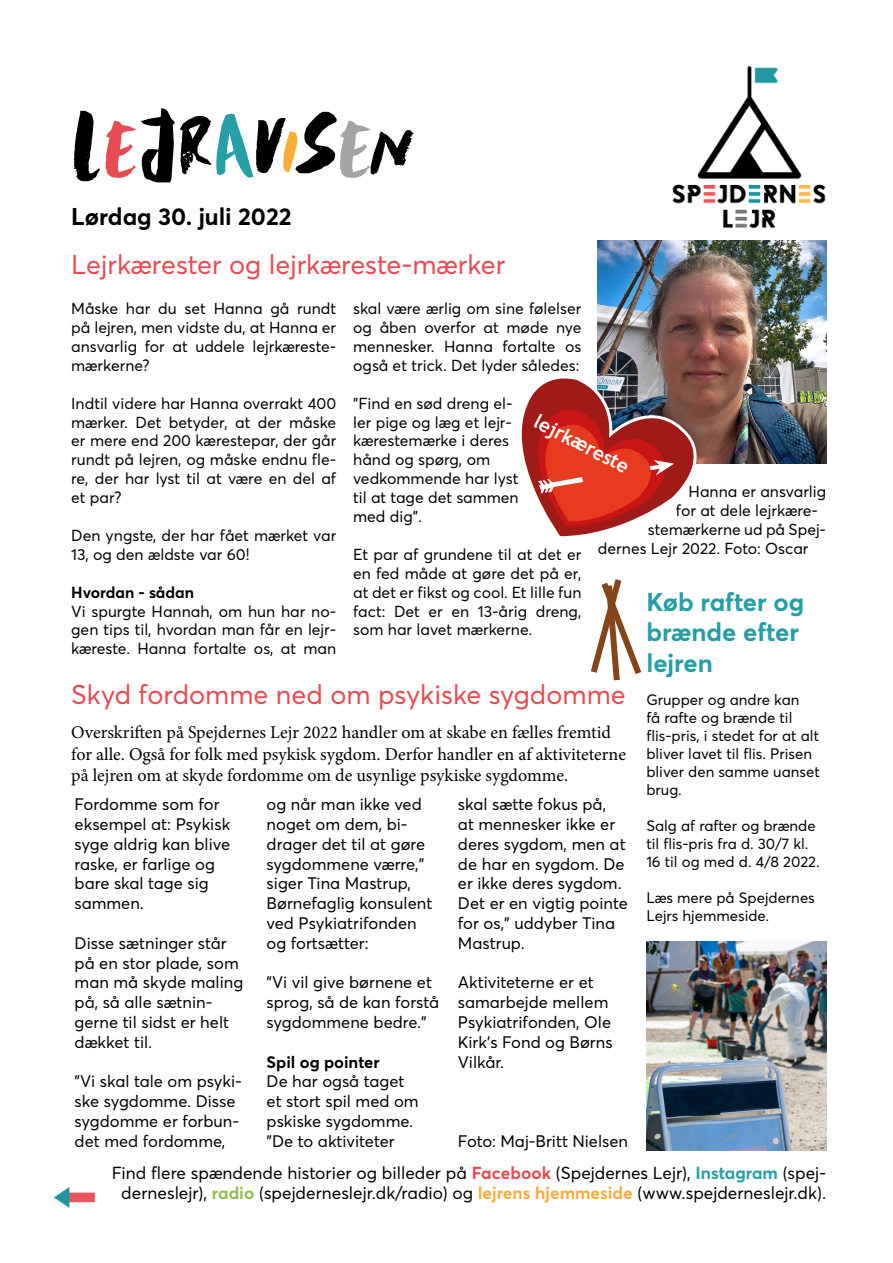
<style>
.page{position:relative;width:893px;height:1263px;background:#fff}
.page>*{position:absolute;margin:0;border:0;box-sizing:border-box;transform-origin:0 0}
.t1{font:85.5px "Scrawny Cat";letter-spacing:-.03em;color:#000}
.t2{font:27px "Averta";color:#e94b53}
.t3{font:700 25.5px/30.6px "Averta";color:#239fa5}
.t4{font:700 24px "Averta";color:#000}
.t5{font:700 20.1px "Trebuchet MS";color:#fff;scale:.94 1}
.t6{font:18px/21.6px "Minion Pro";color:#000}
.t7{font:17.25px/20.7px "Averta";color:#000;text-align:center}
.t8{font:16.5px/19.8px "Averta";color:#000}
.t9{font:700 16.5px "Averta";color:#000}
.t10{font:15.75px/18.9px "Averta";color:#000;text-align:justify}
.t11{font:700 15.75px "Averta";color:#000}
.t12{font:15px/18px "Averta";color:#000}
.s1{color:#e94b53}
.s2{color:#279fa6}
.s3{color:#f9af37}
.s4{color:#a5a4a4}
.s5{font-weight:700;color:#e94b53}
.s6{font-weight:700;color:#279fa6}
.s7{font-weight:700;color:#92bd53}
.s8{font-weight:700;color:#f8ac3f}
</style>
<div class="page">
<img style="left:672px;top:65px;width:154px;height:164px">
<img style="left:54px;top:1187px;width:41px;height:21px">
<img style="left:598px;top:240px;width:228px;height:223px">
<svg style="left:521px;top:370px;width:190px;height:167px"></svg>
<img style="left:646px;top:942px;width:180px;height:208px">
<svg style="left:590px;top:579px;width:52px;height:102px"></svg>
<h1 class="t1" style="left:71px;top:93px;width:346px">L<span class="s1">e</span>jr<span class="s2">a</span>v<span class="s3">i</span>s<span class="s4">e</span>n</h1>
<h3 class="t4" style="left:71px;top:201px;width:222px">Lørdag 30. juli 2022</h3>
<h2 class="t2" style="left:71px;top:247px;width:436px">Lejrkærester og lejrkæreste-mærker</h2>
<p class="t10" style="left:71px;top:299px;width:267px">Måske har du set Hanna gå rundt på lejren, men vidste du, at Hanna er ansvarlig for at uddele lejrkæreste&shy;mærkerne?</p>
<p class="t10" style="left:71px;top:393px;width:267px">Indtil videre har Hanna overrakt 400 mærker. Det betyder, at der måske er mere end 200 kærestepar, der går rundt på lejren, og måske endnu fle&shy;re, der har lyst til at være en del af et par?</p>
<p class="t10" style="left:71px;top:526px;width:267px">Den yngste, der har fået mærket var<br>13, og den ældste var 60!</p>
<p class="t11" style="left:71px;top:582px;width:124px">Hvordan - sådan</p>
<p class="t10" style="left:71px;top:601px;width:267px">Vi spurgte Hannah, om hun har no&shy;gen tips til, hvordan man får en lejr&shy;kæreste. Hanna fortalte os, at man</p>
<p class="t10" style="left:353px;top:299px;width:230px">skal være ærlig om sine følelser og åben overfor at møde nye mennesker. Hanna fortalte os også et trick. Det lyder således:</p>
<p class="t10" style="left:353px;top:393px;width:167px;text-align:left">”Find en sød dreng el&shy;ler pige og læg et lejr&shy;kærestemærke i deres hånd og spørg, om vedkommende har lyst til at tage det sammen med dig”.</p>
<p class="t10" style="left:353px;top:545px;width:230px">Et par af grundene til at det er en fed måde at gøre det på er, at det er fikst og cool. Et lille fun fact: Det er en 13-årig dreng, som har lavet mærkerne.</p>
<p class="t5" style="left:541px;top:409px;width:112px;rotate:27deg">lejrkæreste</p>
<p class="t10" style="left:689px;top:482px;width:139px">Hanna er ansvarlig</p>
<p class="t10" style="left:676px;top:501px;width:144px">for at dele lejrkære-</p>
<p class="t10" style="left:648px;top:520px;width:180px">stemærkerne ud på Spej-</p>
<p class="t10" style="left:598px;top:538px;width:212px">dernes Lejr 2022. Foto: Oscar</p>
<h3 class="t3" style="left:646px;top:586px;width:159px">Køb rafter og brænde efter lejren</h3>
<p class="t12" style="left:646px;top:690px;width:175px">Grupper og andre kan<br>få rafte og brænde til flis-pris, i stedet for at alt bliver lavet til flis. Prisen bliver den samme uanset brug.</p>
<p class="t12" style="left:646px;top:816px;width:175px">Salg af rafter og brænde til flis-pris fra d. 30/7 kl.<br>16 til og med d. 4/8 2022.</p>
<p class="t12" style="left:646px;top:888px;width:170px">Læs mere på Spejdernes<br>Lejrs hjemmeside.</p>
<h2 class="t2" style="left:71px;top:677px;width:556px">Skyd fordomme ned om psykiske sygdomme</h2>
<p class="t6" style="left:71px;top:722px;width:556px">Overskriften på Spejdernes Lejr 2022 handler om at skabe en fælles fremtid for alle. Også for folk med psykisk sygdom. Derfor handler en af aktiviteterne på lejren om at skyde fordomme om de usynlige psykiske sygdomme.</p>
<p class="t8" style="left:75px;top:794px;width:157px">Fordomme som for eksempel at: Psykisk syge aldrig kan blive raske, er farlige og bare skal tage sig sammen.</p>
<p class="t8" style="left:75px;top:933px;width:170px">Disse sætninger står på en stor plade, som man må skyde maling på, så alle sætnin&shy;gerne til sidst er helt dækket til.</p>
<p class="t8" style="left:75px;top:1071px;width:169px">”Vi skal tale om psyki&shy;ske sygdomme. Disse sygdomme er forbun&shy;det med fordomme,</p>
<p class="t8" style="left:458px;top:794px;width:171px">skal sætte fokus på,<br>at mennesker ikke er deres sygdom, men at de har en sygdom. De er ikke deres sygdom.<br>Det er en vigtig pointe for os,” uddyber Tina<br>Mastrup.</p>
<p class="t8" style="left:458px;top:972px;width:156px">Aktiviteterne er et samarbejde mellem<br>Psykiatrifonden, Ole<br>Kirk’s Fond og Børns<br>Vilkår.</p>
<p class="t8" style="left:267px;top:794px;width:167px">og når man ikke ved noget om dem, bi&shy;drager det til at gøre sygdommene værre,” siger Tina Mastrup,<br>Børnefaglig konsulent ved Psykiatrifonden og fortsætter:</p>
<p class="t8" style="left:267px;top:972px;width:174px">”Vi vil give børnene et sprog, så de kan forstå sygdommene bedre.”</p>
<p class="t9" style="left:267px;top:1051px;width:114px">Spil og pointer</p>
<p class="t8" style="left:267px;top:1071px;width:154px">De har også taget et stort spil med om pskiske sygdomme. ”De to aktiviteter</p>
<p class="t8" style="left:458px;top:1131px;width:172px">Foto: Maj-Britt Nielsen</p>
<p class="t7" style="left:112px;top:1162px;width:716px">Find flere spændende historier og billeder på <span class="s5">Facebook</span> (Spejdernes Lejr), <span class="s6">Instagram</span> (spej&shy;derneslejr), <span class="s7">radio</span> (spejderneslejr.dk/radio) og <span class="s8">lejrens hjemmeside</span> (www.spejderneslejr.dk).</p>
</div>
